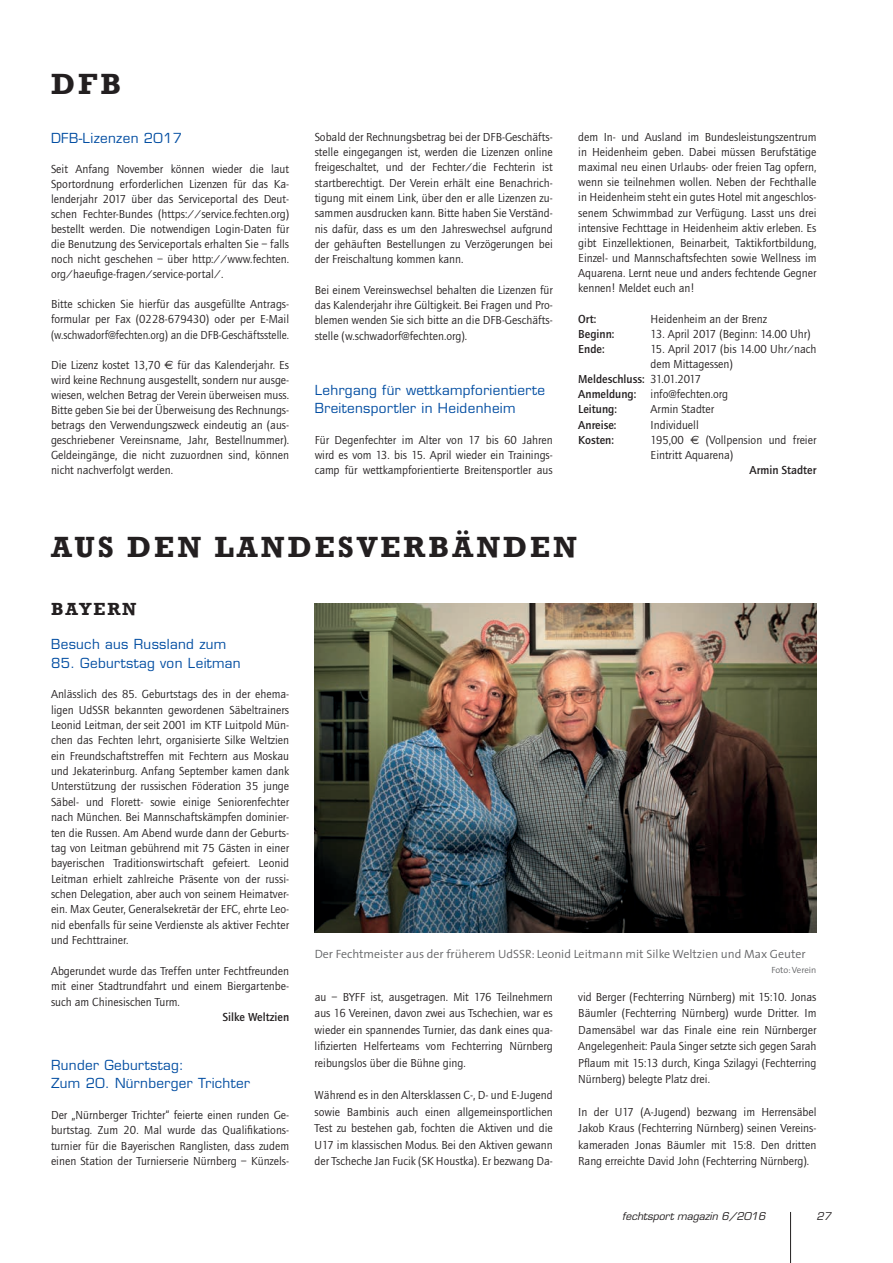
<style>
.page{position:relative;width:893px;height:1263px;background:#fff}
.page>*{position:absolute;margin:0;border:0;box-sizing:border-box;transform-origin:0 0}
.t1{font:700 30px "Rockwell";letter-spacing:.1em;color:#231f20}
.t2{font:700 18px "Rockwell";letter-spacing:.1em;color:#231f20}
.t3{font:13.5px/18.3px "Eurostile LT";letter-spacing:.025em;color:#034ea2}
.t4{font:12px/15.3px "Quay Sans EF";color:#231f20;text-align:justify}
.t5{font:500 12px "Quay Sans EF";color:#231f20}
.t6{font:300 12px "The Sans";color:#636466}
.t7{font:italic 10.5px "Eurostile LT";color:#231f20}
.t8{font:300 9px "The Sans";color:#636466}
.s1{font-family:"Euro Sans"}
.s2{font-weight:400}
.s3{font-weight:500}
</style>
<div class="page">
<img style="left:315px;top:603px;width:501px;height:329px">
<hr style="left:790px;top:1212px;width:1px;height:51px;background:#231f20">
<h1 class="t1" style="left:51px;top:66px;width:72px">DFB</h1>
<p class="t3" style="left:51px;top:129px;width:133px">DFB-Lizenzen 2017</p>
<p class="t4" style="left:51px;top:161px;width:240px">Seit Anfang November können wieder die laut Sportordnung erforderlichen Lizenzen für das Ka&shy;lenderjahr 2017 über das Serviceportal des Deut&shy;schen Fechter-Bundes (https://service.fechten.org) bestellt werden. Die notwendigen Login-Daten für die Benutzung des Serviceportals erhalten Sie – falls noch nicht geschehen – über http://www.fechten. org/haeufige-fragen/service-portal/.</p>
<p class="t4" style="left:51px;top:297px;width:240px">Bitte schicken Sie hierfür das ausgefüllte Antrags&shy;formular per Fax (0228-679430) oder per E-Mail (w.schwadorf@fechten.org) an die DFB-Geschäftsstelle.</p>
<p class="t4" style="left:51px;top:357px;width:240px">Die Lizenz kostet 13,70 <span class="s1">€</span> für das Kalenderjahr. Es wird keine Rechnung ausgestellt, sondern nur ausge&shy;wiesen, welchen Betrag der Verein überweisen muss.<br>Bitte geben Sie bei der Überweisung des Rechnungs&shy;betrags den Verwendungszweck eindeutig an (aus&shy;geschriebener Vereinsname, Jahr, Bestellnummer).<br>Geldeingänge, die nicht zuzuordnen sind, können nicht nachverfolgt werden.</p>
<p class="t4" style="left:315px;top:129px;width:240px">Sobald der Rechnungsbetrag bei der DFB-Geschäfts&shy;stelle eingegangen ist, werden die Lizenzen online freigeschaltet, und der Fechter/die Fechterin ist startberechtigt. Der Verein erhält eine Benachrich&shy;tigung mit einem Link, über den er alle Lizenzen zu&shy;sammen ausdrucken kann. Bitte haben Sie Verständ&shy;nis dafür, dass es um den Jahreswechsel aufgrund der gehäuften Bestellungen zu Verzögerungen bei der Freischaltung kommen kann.</p>
<p class="t4" style="left:315px;top:282px;width:240px">Bei einem Vereinswechsel behalten die Lizenzen für das Kalenderjahr ihre Gültigkeit. Bei Fragen und Pro&shy;blemen wenden Sie sich bitte an die DFB-Geschäfts&shy;stelle (w.schwadorf@fechten.org).</p>
<p class="t3" style="left:315px;top:381px;width:232px">Lehrgang für wettkampforientierte<br>Breitensportler in Heidenheim</p>
<p class="t4" style="left:315px;top:432px;width:240px">Für Degenfechter im Alter von 17 bis 60 Jahren wird es vom 13. bis 15. April wieder ein Trainings&shy;camp für wettkampforientierte Breitensportler aus</p>
<p class="t4" style="left:578px;top:129px;width:240px">dem In- und Ausland im Bundesleistungszentrum in Heidenheim geben. Dabei müssen Berufstätige maximal neu einen Urlaubs- oder freien Tag opfern, wenn sie teilnehmen wollen. Neben der Fechthalle in Heidenheim steht ein gutes Hotel mit angeschlos&shy;senem Schwimmbad zur Verfügung. Lasst uns drei intensive Fechttage in Heidenheim aktiv erleben. Es gibt Einzellektionen, Beinarbeit, Taktikfortbildung, Einzel- und Mannschaftsfechten sowie Wellness im Aquarena. Lernt neue und anders fechtende Gegner kennen! Meldet euch an!</p>
<p class="t5" style="left:578px;top:312px;width:20px">Ort:</p>
<p class="t4" style="left:651px;top:311px;width:118px">Heidenheim an der Brenz</p>
<p class="t5" style="left:578px;top:327px;width:38px">Beginn:</p>
<p class="t4" style="left:651px;top:326px;width:162px">13. April 2017 (Beginn: 14.00 Uhr)</p>
<p class="t5" style="left:578px;top:342px;width:28px">Ende:</p>
<p class="t4" style="left:651px;top:341px;width:167px">15. April 2017 (bis 14.00 Uhr/nach</p>
<p class="t4" style="left:651px;top:357px;width:84px">dem Mittagessen)</p>
<p class="t5" style="left:578px;top:372px;width:124px">Meldeschluss: <span class="s2">31.01.2017</span></p>
<p class="t4" style="left:578px;top:387px;width:151px"><span class="s3">Anmeldung:</span> info@fechten.org</p>
<p class="t5" style="left:578px;top:403px;width:40px">Leitung:</p>
<p class="t4" style="left:651px;top:402px;width:65px">Armin Stadter</p>
<p class="t5" style="left:578px;top:418px;width:40px">Anreise:</p>
<p class="t4" style="left:651px;top:417px;width:50px">Individuell</p>
<p class="t5" style="left:578px;top:433px;width:37px">Kosten:</p>
<p class="t4" style="left:651px;top:432px;width:167px">195,00 <span class="s1">€</span> (Vollpension und freier<br>Eintritt Aquarena)</p>
<p class="t5" style="left:750px;top:463px;width:68px">Armin Stadter</p>
<h1 class="t1" style="left:51px;top:528px;width:527px">AUS DEN LANDESVERBÄNDEN</h1>
<h2 class="t2" style="left:51px;top:598px;width:87px">BAYERN</h2>
<p class="t3" style="left:51px;top:635px;width:177px">Besuch aus Russland zum</p>
<p class="t3" style="left:51px;top:653px;width:191px">85. Geburtstag von Leitman</p>
<p class="t4" style="left:51px;top:687px;width:240px">Anlässlich des 85. Geburtstags des in der ehema&shy;ligen UdSSR bekannten gewordenen Säbeltrainers Leonid Leitman, der seit 2001 im KTF Luitpold Mün&shy;chen das Fechten lehrt, organisierte Silke Weltzien ein Freundschaftstreffen mit Fechtern aus Moskau und Jekaterinburg. Anfang September kamen dank Unterstützung der russischen Föderation 35 junge Säbel- und Florett- sowie einige Seniorenfechter nach München. Bei Mannschaftskämpfen dominier&shy;ten die Russen. Am Abend wurde dann der Geburts&shy;tag von Leitman gebührend mit 75 Gästen in einer bayerischen Traditionswirtschaft gefeiert. Leonid Leitman erhielt zahlreiche Präsente von der russi&shy;schen Delegation, aber auch von seinem Heimatver&shy;ein. Max Geuter, Generalsekretär der EFC, ehrte Leo&shy;nid ebenfalls für seine Verdienste als aktiver Fechter und Fechttrainer.</p>
<p class="t4" style="left:51px;top:963px;width:240px">Abgerundet wurde das Treffen unter Fechtfreunden mit einer Stadtrundfahrt und einem Biergartenbe&shy;such am Chinesischen Turm.</p>
<p class="t5" style="left:223px;top:1010px;width:68px">Silke Weltzien</p>
<p class="t3" style="left:51px;top:1056px;width:200px">Runder Geburtstag:<br>Zum 20. Nürnberger Trichter</p>
<p class="t4" style="left:51px;top:1108px;width:240px">Der „Nürnberger Trichter“ feierte einen runden Ge&shy;burtstag. Zum 20. Mal wurde das Qualifikations&shy;turnier für die Bayerischen Ranglisten, dass zudem einen Station der Turnierserie Nürnberg – Künzels-</p>
<p class="t6" style="left:315px;top:944px;width:493px">Der Fechtmeister aus der früherem UdSSR: Leonid Leitmann mit Silke Weltzien und Max Geuter</p>
<p class="t8" style="left:771px;top:962px;width:47px">Foto: Verein</p>
<p class="t4" style="left:315px;top:989px;width:240px;line-height:16.5px">au – BYFF ist, ausgetragen. Mit 176 Teilnehmern aus 16 Vereinen, davon zwei aus Tschechien, war es wieder ein spannendes Turnier, das dank eines qua&shy;lifizierten Helferteams vom Fechterring Nürnberg reibungslos über die Bühne ging.</p>
<p class="t4" style="left:315px;top:1087px;width:240px;line-height:16.5px">Während es in den Altersklassen C-, D- und E-Jugend sowie Bambinis auch einen allgemeinsportlichen Test zu bestehen gab, fochten die Aktiven und die U17 im klassischen Modus. Bei den Aktiven gewann der Tscheche Jan Fucik (SK Houstka). Er bezwang Da-</p>
<p class="t4" style="left:578px;top:989px;width:240px;line-height:16.5px">vid Berger (Fechterring Nürnberg) mit 15:10. Jonas Bäumler (Fechterring Nürnberg) wurde Dritter. Im Damensäbel war das Finale eine rein Nürnberger Angelegenheit: Paula Singer setzte sich gegen Sarah Pflaum mit 15:13 durch, Kinga Szilagyi (Fechterring Nürnberg) belegte Platz drei.</p>
<p class="t4" style="left:578px;top:1104px;width:240px;line-height:16.5px">In der U17 (A-Jugend) bezwang im Herrensäbel Jakob Kraus (Fechterring Nürnberg) seinen Vereins&shy;kameraden Jonas Bäumler mit 15:8. Den dritten Rang erreichte David John (Fechterring Nürnberg).</p>
<p class="t7" style="left:622px;top:1210px;width:145px">fechtsport magazin 6/2016</p>
<p class="t7" style="left:816px;top:1210px;width:16px">27</p>
</div>
